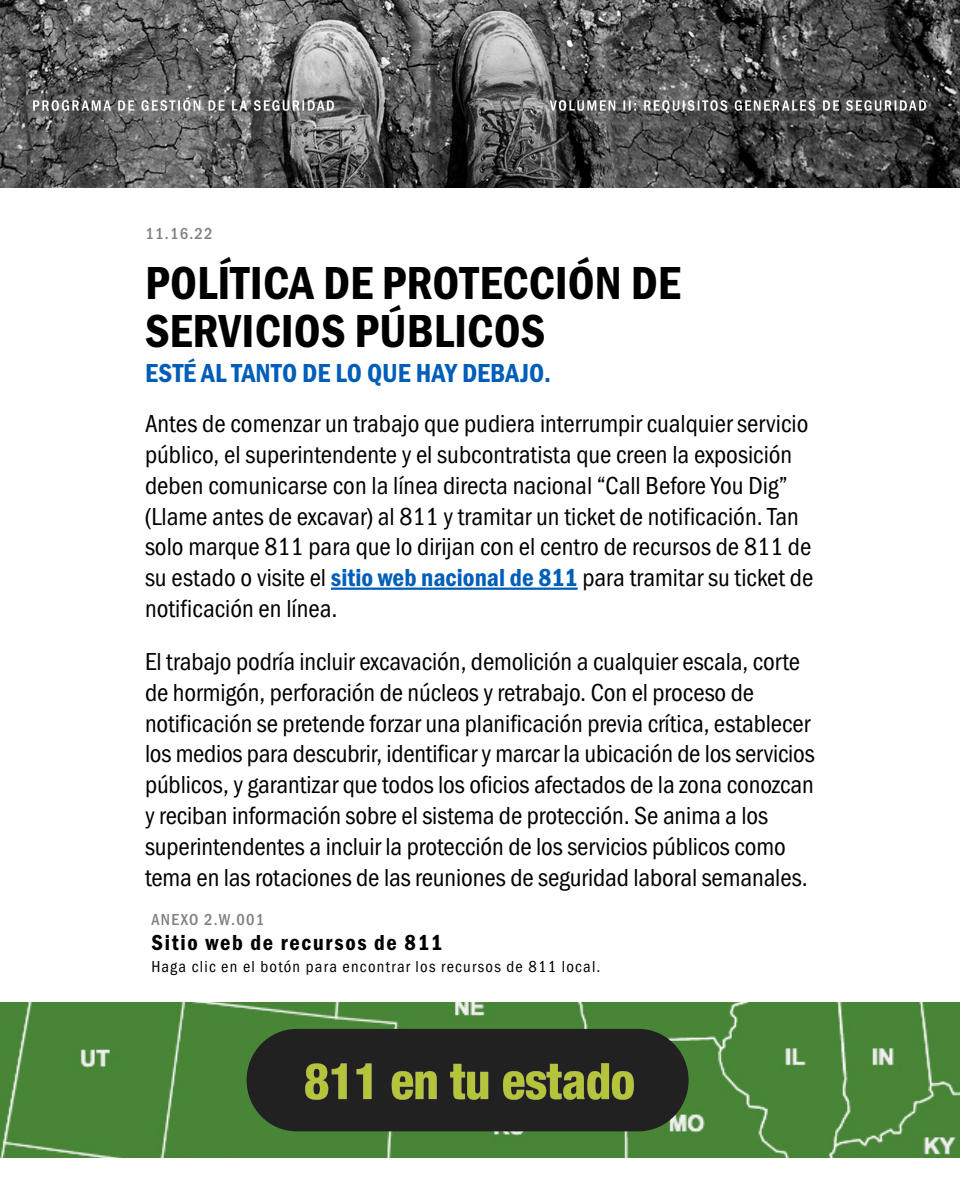
<style>
.page{position:relative;width:960px;height:1200px;background:#fff}
.page>*{position:absolute;margin:0;border:0;box-sizing:border-box;transform-origin:0 0}
.Subhead_1{font:48px/48px "Franklin Gothic URW Con Dem";color:#000}
.Subhead_3{font:27px "Franklin Gothic URW Con Dem";color:#005eb8}
.Body_Copy_-_Intro__L{font:25.5px/30.9px "Franklin Gothic URW Cond";letter-spacing:-.005em;color:#000}
.t1{font:22.5px "Franklin Gothic URW Con Dem";letter-spacing:.075em;color:#000}
.t2{font:16.5px "Franklin Gothic URW Cond";letter-spacing:.075em;color:#000}
.t3{font:500 16.5px "Franklin Gothic URW Cond";letter-spacing:.075em;color:#808080}
.s1{font-family:"Franklin Gothic URW Con Dem";color:#005eb8}
</style>
<div class="page">
<hr style="left:331px;top:588px;width:247px;height:2px;background:#005eb8">
<img style="left:0;top:0;width:960px;height:188px">
<img style="left:0;top:1002px;width:960px;height:156px">
<div style="left:247px;top:1029px;width:442px;height:102px;background:#212121;border-radius:51px"></div>
<img style="left:305px;top:1063px;width:329px;height:37px">
<p class="t3" style="left:146px;top:222px;width:69px">11.16.22</p>
<p class="Subhead_1" style="left:145px;top:257px;width:537px">POLÍTICA DE PROTECCIÓN DE<br>SERVICIOS PÚBLICOS</p>
<p class="Subhead_3" style="left:145px;top:355px;width:408px">ESTÉ AL TANTO DE LO QUE HAY DEBAJO.</p>
<p class="Body_Copy_-_Intro__L" style="left:145px;top:407px;width:670px">Antes de comenzar un trabajo que pudiera interrumpir cualquier servicio público, el superintendente y el subcontratista que creen la exposición deben comunicarse con la línea directa nacional “Call Before You Dig” (Llame antes de excavar) al 811 y tramitar un ticket de notificación. Tan solo marque 811 para que lo dirijan con el centro de recursos de 811 de su estado o visite el <span class="s1">sitio web nacional de 811</span> para tramitar su ticket de notificación en línea.</p>
<p class="Body_Copy_-_Intro__L" style="left:145px;top:644px;width:671px">El trabajo podría incluir excavación, demolición a cualquier escala, corte de hormigón, perforación de núcleos y retrabajo. Con el proceso de notificación se pretende forzar una planificación previa crítica, establecer los medios para descubrir, identificar y marcar la ubicación de los servicios públicos, y garantizar que todos los oficios afectados de la zona conozcan y reciban información sobre el sistema de protección. Se anima a los superintendentes a incluir la protección de los servicios públicos como tema en las rotaciones de las reuniones de seguridad laboral semanales.</p>
<p class="t3" style="left:152px;top:907px;width:114px">ANEXO 2.W.001</p>
<p class="t1" style="left:152px;top:927px;width:292px">Sitio web de recursos de 811</p>
<p class="t2" style="left:152px;top:955px;width:451px">Haga clic en el botón para encontrar los recursos de 811 local.</p>
</div>
